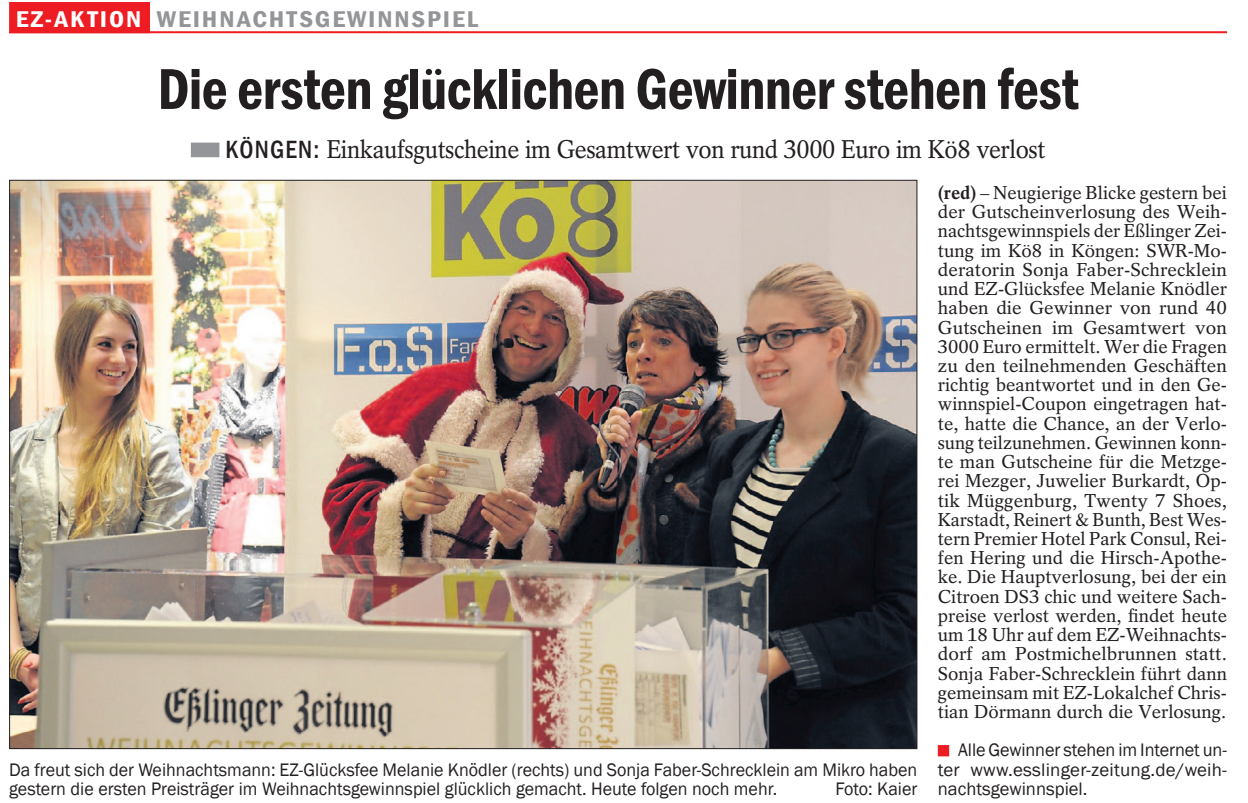
<style>
.page{position:relative;width:1248px;height:803px;background:#fff}
.page>*{position:absolute;margin:0;border:0;box-sizing:border-box;transform-origin:0 0}
.t1{font:600 condensed 59.6px "Franklin Gothic";letter-spacing:-.01em;color:#231f20;scale:.95 1}
.t2{font:25.6px "Rotation";letter-spacing:-.02em;color:#231f20;scale:.93 1}
.t3{font:600 condensed 23.4px "Franklin Gothic";letter-spacing:.07em;color:#939598;scale:1.15 1}
.t4{font:18.6px/19.2px "Rotation";color:#231f20;text-align:justify}
.t5{font:18.6px/19.2px "Franklin Gothic";color:#231f20;text-align:justify}
.s1{color:#fff}
.s2{font-family:"Franklin Gothic";font-weight:500;font-stretch:condensed}
.s3{font-weight:700}
</style>
<div class="page">
<hr style="left:9px;top:31px;width:1218px;height:2px;background:#ee1d23">
<div style="left:9px;top:2px;width:141px;height:31px;background:#ee1d23"></div>
<div style="left:191px;top:142px;width:28px;height:15px;background:#939598"></div>
<div style="left:938px;top:744px;width:11px;height:12px;background:#ee1d23"></div>
<img style="left:11px;top:182px;width:904px;height:564px">
<p class="t3" style="left:16px;top:4px;width:403px"><span class="s1">ez-Aktion</span> weihnachtsgewinnspiel</p>
<h1 class="t1" style="left:158px;top:49px;width:971px">Die ersten glücklichen Gewinner stehen fest</h1>
<h2 class="t2" style="left:226px;top:134px;width:883px"><span class="s2">KÖNGEN:</span> Einkaufsgutscheine im Gesamtwert von rund 3000 Euro im Kö8 verlost</h2>
<p class="t4" style="left:938px;top:183px;width:291px"><span class="s3">(red)</span> – Neugierige Blicke gestern bei der Gutscheinverlosung des Weih&shy;nachtsgewinnspiels der Eßlinger Zei&shy;tung im Kö8 in Köngen: SWR-Mo&shy;deratorin Sonja Faber-Schrecklein und EZ-Glücksfee Melanie Knödler haben die Gewinner von rund 40<br>Gutscheinen im Gesamtwert von 3000 Euro ermittelt. Wer die Fragen zu den teilnehmenden Geschäften richtig beantwortet und in den Ge&shy;winnspiel-Coupon eingetragen hat&shy;te, hatte die Chance, an der Verlo&shy;sung teilzunehmen. Gewinnen konn&shy;te man Gutscheine für die Metzge&shy;rei Mezger, Juwelier Burkardt, Op&shy;tik Müggenburg, Twenty 7 Shoes, Karstadt, Reinert &amp; Bunth, Best Wes&shy;tern Premier Hotel Park Consul, Rei&shy;fen Hering und die Hirsch-Apothe&shy;ke. Die Hauptverlosung, bei der ein Citroen DS3 chic und weitere Sach&shy;preise verlost werden, findet heute um 18 Uhr auf dem EZ-Weihnachts&shy;dorf am Postmichelbrunnen statt.<br>Sonja Faber-Schrecklein führt dann gemeinsam mit EZ-Lokalchef Chris&shy;tian Dörmann durch die Verlosung.</p>
<p class="t5" style="left:938px;top:740px;width:291px;text-indent:20px">Alle Gewinner stehen im Internet un&shy;ter www.esslinger-zeitung.de/weih&shy;nachtsgewinnspiel.</p>
<p class="t5" style="left:9px;top:759px;width:910px">Da freut sich der Weihnachtsmann: EZ-Glücksfee Melanie Knödler (rechts) und Sonja Faber-Schrecklein am Mikro haben gestern die ersten Preisträger im Weihnachtsgewinnspiel glücklich gemacht. Heute folgen noch mehr.</p>
<p class="t5" style="left:835px;top:779px;width:83px">Foto: Kaier</p>
</div>
